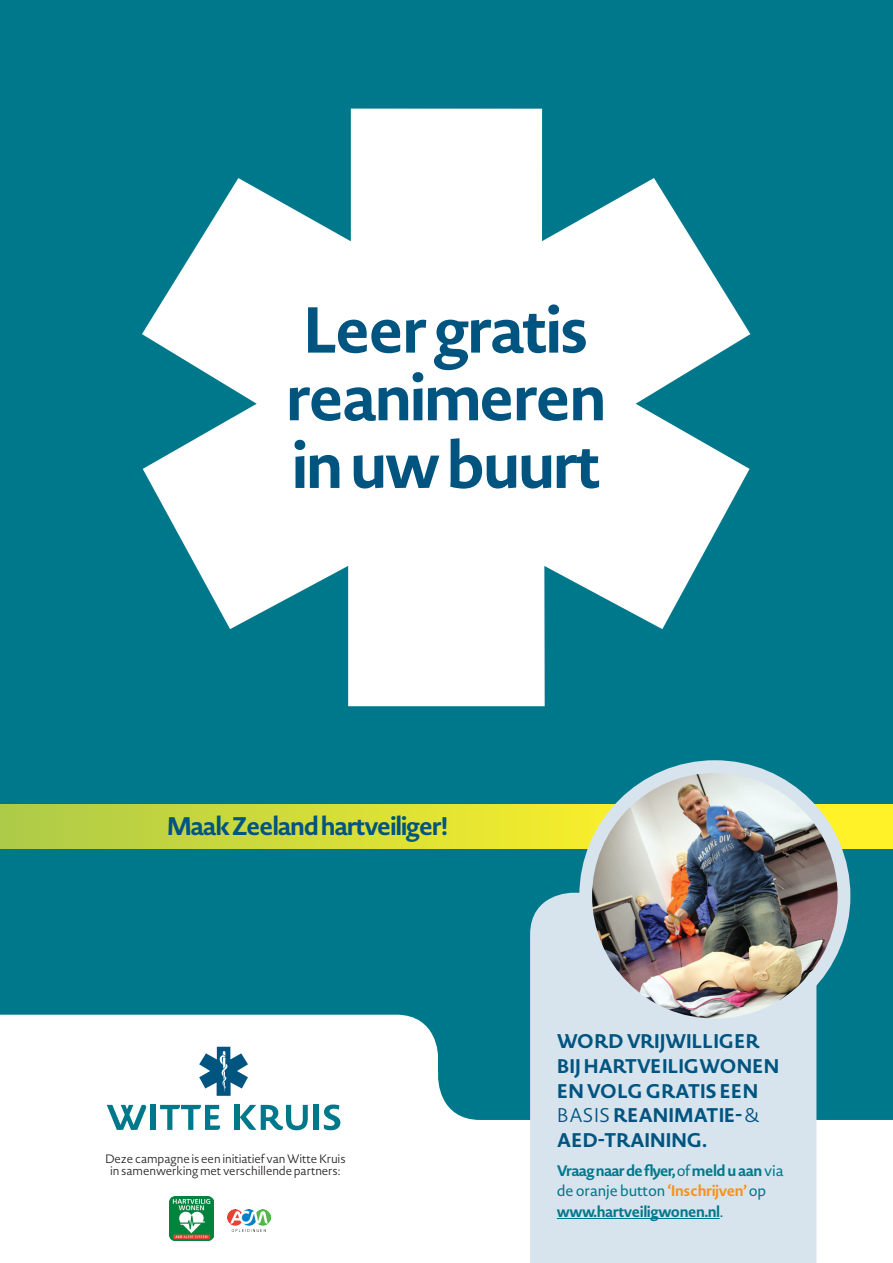
<style>
.page{position:relative;width:893px;height:1263px;background:#fff}
.page>*{position:absolute;margin:0;border:0;box-sizing:border-box;transform-origin:0 0}
.t1{font:700 63.75px "Novel Sans Pro";letter-spacing:-.02em;color:#005480}
.t2{font:700 25.05px "Novel Sans Pro";letter-spacing:-.03em;color:#005480}
.t3{font:700 19.5px "Novel Sans Pro";letter-spacing:-.01em;color:#005480}
.t4{font:700 15px "Novel Sans Pro";letter-spacing:-.03em;color:#00788b}
.t5{font:15px "Novel Sans Pro";letter-spacing:-.01em;color:#00788b}
.t6{font:700 15px "Novel Sans Pro";letter-spacing:-.01em;color:#00788b}
.t7{font:300 12px "Novel Sans Pro";letter-spacing:-.01em;color:#231f20}
.s1{font-weight:300}
.s2{font-weight:400}
.s3{font-weight:700;color:#f7931d}
</style>
<div class="page">
<div style="left:0;top:0;width:893px;height:1071px;background:#00788b"></div>
<div style="left:0;top:1015px;width:438px;height:116px;background:#fff"></div>
<svg style="left:438px;top:980px;width:455px;height:140px"></svg>
<div style="left:107px;top:1045px;width:233px;height:85px;background:#fff"></div>
<svg style="left:199px;top:1046px;width:49px;height:50px"></svg>
<div style="left:234px;top:1105px;width:5px;height:25px;background:#00788b"></div>
<div style="left:314px;top:1105px;width:5px;height:25px;background:#00788b"></div>
<svg style="left:324px;top:1104px;width:16px;height:26px"></svg>
<svg style="left:240px;top:1105px;width:68px;height:25px"></svg>
<div style="left:151px;top:1105px;width:5px;height:25px;background:#00788b"></div>
<svg style="left:107px;top:1105px;width:39px;height:25px"></svg>
<svg style="left:160px;top:1105px;width:60px;height:25px"></svg>
<svg style="left:0;top:804px;width:893px;height:45px"></svg>
<div style="left:530px;top:893px;width:286px;height:370px;background:#d7e4ee"></div>
<img style="left:586px;top:767px;width:258px;height:258px;border-radius:129px">
<div style="left:579px;top:760px;width:271px;height:271px;border:13px solid #d7e4ee;border-radius:50%"></div>
<hr style="left:557px;top:1218px;width:163px;height:1px;background:#00788b">
<svg style="left:142px;top:109px;width:608px;height:597px;fill:#fff"></svg>
<img style="left:170px;top:1196px;width:43px;height:44px">
<img style="left:227px;top:1209px;width:43px;height:23px">
<p class="t1" style="left:302px;top:284px;width:288px">Leer gratis</p>
<p class="t1" style="left:286px;top:352px;width:321px">reanimeren</p>
<p class="t1" style="left:291px;top:419px;width:310px">in uw buurt</p>
<p class="t2" style="left:166px;top:808px;width:283px">Maak Zeeland hartveiliger!</p>
<p class="t3" style="left:557px;top:1027px;width:204px">WORD VRIJWILLIGER</p>
<p class="t3" style="left:557px;top:1052px;width:224px">BIJ HARTVEILIGWONEN</p>
<p class="t3" style="left:557px;top:1077px;width:203px">EN VOLG GRATIS EEN</p>
<p class="t3" style="left:557px;top:1101px;width:204px"><span class="s1">BASIS</span> REANIMATIE- <span class="s1">&amp;</span></p>
<p class="t3" style="left:557px;top:1126px;width:151px">AED-TRAINING.</p>
<p class="t7" style="left:105px;top:1150px;width:242px">Deze campagne is een initiatief van Witte Kruis</p>
<p class="t7" style="left:110px;top:1162px;width:232px">in samenwerking met verschillende partners:</p>
<p class="t4" style="left:557px;top:1159px;width:228px">Vraag naar de flyer, <span class="s2">of</span> meld u aan <span class="s2">via</span></p>
<p class="t5" style="left:557px;top:1180px;width:211px">de oranje button<span class="s3">‘Inschrijven’</span> op</p>
<p class="t6" style="left:557px;top:1201px;width:168px">www.hartveiligwonen.nl<span class="s2">.</span></p>
</div>
